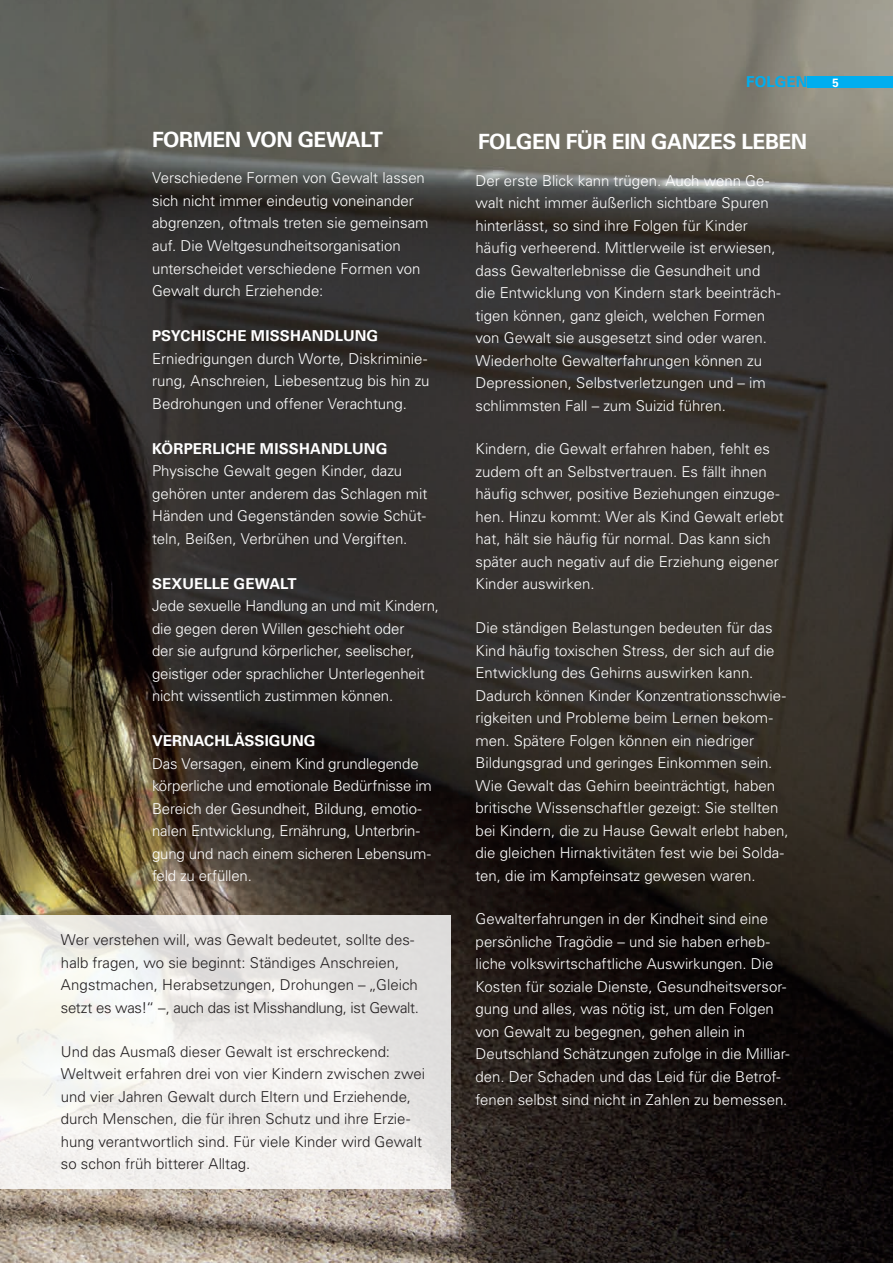
<style>
.page{position:relative;width:893px;height:1263px;background:#fff}
.page>*{position:absolute;margin:0;border:0;box-sizing:border-box;transform-origin:0 0}
.t1{font:700 21px "Univers LT Std";letter-spacing:-.02em;color:#fff}
.t2{font:300 15px/22.5px "Univers LT Std";color:#fff}
.t3{font:300 15px/22.5px "Univers LT Std";color:#231f20}
.t4{font:700 15px "Univers LT Std";letter-spacing:.005em;color:#fff}
.t5{font:700 15px "Univers LT Std";letter-spacing:.01em;color:#00aeef}
.t6{font:700 12px "Univers LT Std";color:#fff;scale:.95 1}
</style>
<div class="page">
<img style="left:0;top:0;width:893px;height:1263px">
<div style="left:808px;top:77px;width:85px;height:11px;background:#00aeef"></div>
<svg style="left:0;top:915px;width:451px;height:273px;fill:#f1efec"></svg>
<h1 class="t1" style="left:152px;top:127px;width:232px">FORMEN VON GEWALT</h1>
<p class="t2" style="left:152px;top:167px;width:278px">Verschiedene Formen von Gewalt lassen sich nicht immer eindeutig voneinander abgrenzen, oftmals treten sie gemeinsam auf. Die Weltgesundheitsorganisation unterscheidet verschiedene Formen von Gewalt durch Erziehende:</p>
<p class="t4" style="left:152px;top:327px;width:228px">PSYCHISCHE MISSHANDLUNG</p>
<p class="t2" style="left:152px;top:347px;width:279px">Erniedrigungen durch Worte, Diskriminie&shy;rung, Anschreien, Liebesentzug bis hin zu<br>Bedrohungen und offener Verachtung.</p>
<p class="t4" style="left:152px;top:439px;width:237px">KÖRPERLICHE MISSHANDLUNG</p>
<p class="t2" style="left:152px;top:459px;width:277px">Physische Gewalt gegen Kinder, dazu gehören unter anderem das Schlagen mit Händen und Gegenständen sowie Schüt&shy;teln, Beißen, Verbrühen und Vergiften.</p>
<p class="t4" style="left:152px;top:574px;width:146px">SEXUELLE GEWALT</p>
<p class="t2" style="left:152px;top:594px;width:289px">Jede sexuelle Handlung an und mit Kindern, die gegen deren Willen geschieht oder<br>der sie aufgrund körperlicher, seelischer, geistiger oder sprachlicher Unterlegenheit nicht wissentlich zustimmen können.</p>
<p class="t4" style="left:152px;top:732px;width:165px">VERNACHLÄSSIGUNG</p>
<p class="t2" style="left:152px;top:752px;width:281px">Das Versagen, einem Kind grundlegende körperliche und emotionale Bedürfnisse im Bereich der Gesundheit, Bildung, emotio&shy;nalen Entwicklung, Ernährung, Unterbrin&shy;gung und nach einem sicheren Lebensum&shy;feld zu erfüllen.</p>
<p class="t3" style="left:61px;top:929px;width:360px">Wer verstehen will, was Gewalt bedeutet, sollte des&shy;halb fragen, wo sie beginnt: Ständiges Anschreien, Angstmachen, Herabsetzungen, Drohungen – „Gleich setzt es was!“ –, auch das ist Misshandlung, ist Gewalt.</p>
<p class="t3" style="left:61px;top:1040px;width:366px">Und das Ausmaß dieser Gewalt ist erschreckend:<br>Weltweit erfahren drei von vier Kindern zwischen zwei und vier Jahren Gewalt durch Eltern und Erziehende, durch Menschen, die für ihren Schutz und ihre Erzie&shy;hung verantwortlich sind. Für viele Kinder wird Gewalt so schon früh bitterer Alltag.</p>
<p class="t5" style="left:746px;top:73px;width:63px">FOLGEN</p>
<h1 class="t1" style="left:478px;top:129px;width:331px">FOLGEN FÜR EIN GANZES LEBEN</h1>
<p class="t2" style="left:476px;top:169px;width:307px">Der erste Blick kann trügen. Auch wenn Ge&shy;walt nicht immer äußerlich sichtbare Spuren hinterlässt, so sind ihre Folgen für Kinder häufig verheerend. Mittlerweile ist erwiesen, dass Gewalterlebnisse die Gesundheit und die Entwicklung von Kindern stark beeinträch&shy;tigen können, ganz gleich, welchen Formen von Gewalt sie ausgesetzt sind oder waren.<br>Wiederholte Gewalterfahrungen können zu Depressionen, Selbstverletzungen und – im schlimmsten Fall – zum Suizid führen.</p>
<p class="t2" style="left:476px;top:438px;width:310px">Kindern, die Gewalt erfahren haben, fehlt es zudem oft an Selbstvertrauen. Es fällt ihnen häufig schwer, positive Beziehungen einzuge&shy;hen. Hinzu kommt: Wer als Kind Gewalt erlebt hat, hält sie häufig für normal. Das kann sich später auch negativ auf die Erziehung eigener Kinder auswirken.</p>
<p class="t2" style="left:476px;top:617px;width:314px">Die ständigen Belastungen bedeuten für das Kind häufig toxischen Stress, der sich auf die Entwicklung des Gehirns auswirken kann.<br>Dadurch können Kinder Konzentrationsschwie&shy;rigkeiten und Probleme beim Lernen bekom&shy;men. Spätere Folgen können ein niedriger Bildungsgrad und geringes Einkommen sein.<br>Wie Gewalt das Gehirn beeinträchtigt, haben britische Wissenschaftler gezeigt: Sie stellten bei Kindern, die zu Hause Gewalt erlebt haben, die gleichen Hirnaktivitäten fest wie bei Solda&shy;ten, die im Kampfeinsatz gewesen waren.</p>
<p class="t2" style="left:476px;top:908px;width:316px">Gewalterfahrungen in der Kindheit sind eine persönliche Tragödie – und sie haben erheb&shy;liche volkswirtschaftliche Auswirkungen. Die Kosten für soziale Dienste, Gesundheitsversor&shy;gung und alles, was nötig ist, um den Folgen von Gewalt zu begegnen, gehen allein in Deutschland Schätzungen zufolge in die Milliar&shy;den. Der Schaden und das Leid für die Betrof&shy;fenen selbst sind nicht in Zahlen zu bemessen.</p>
<p class="t6" style="left:832px;top:75px;width:8px">5</p>
</div>
